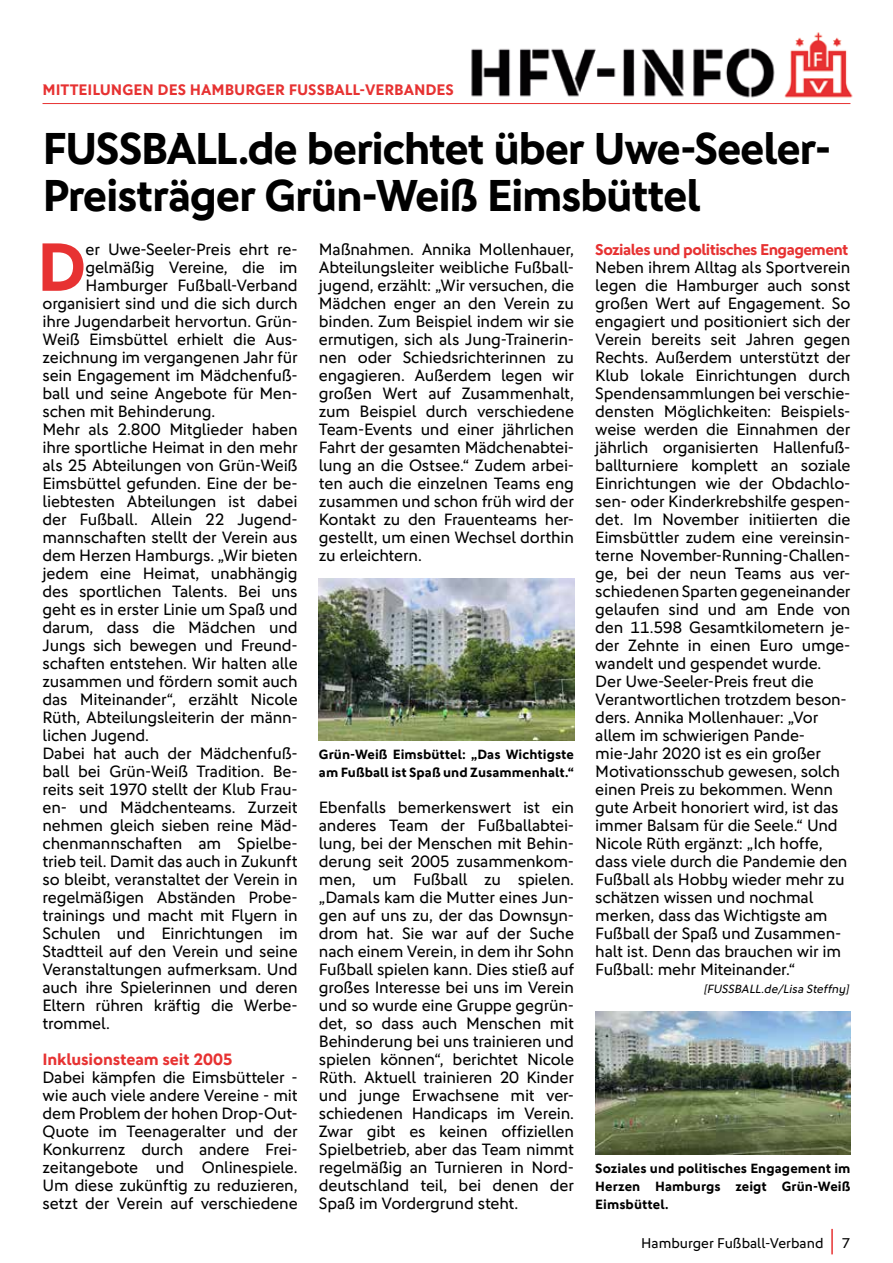
<style>
.page{position:relative;width:893px;height:1263px;background:#fff}
.page>*{position:absolute;margin:0;border:0;box-sizing:border-box;transform-origin:0 0}
.t1{font:700 68.7px "DFB Sans";color:#e73232}
.t2{font:700 45px/46.5px "DFB Sans";letter-spacing:-.035em;color:#000}
.t3{font:16.5px/18px "DFB Sans";letter-spacing:-.01em;color:#000;text-align:justify}
.t4{font:700 16.5px "DFB Sans";letter-spacing:-.01em;color:#e73232}
.t5{font:700 15.75px "DFB Sans";letter-spacing:-.035em;color:#e73232}
.t6{font:700 15.3px "DFB Sans";color:#e73232}
.t7{font:14.25px "DFB Sans";color:#000}
.t8{font:700 13.5px/18px "DFB Sans";letter-spacing:.005em;color:#000}
.t9{font:italic 12px "DFB Sans";color:#000}
</style>
<div class="page">
<hr style="left:831px;top:1229px;width:2px;height:25px;background:#e73232">
<hr style="left:43px;top:103px;width:807px;height:1px;background:#e73232">
<img style="left:471px;top:32px;width:382px;height:66px">
<img style="left:319px;top:579px;width:255px;height:161px">
<img style="left:595px;top:1011px;width:255px;height:144px">
<p class="t6" style="left:43px;top:80px;width:413px">MITTEILUNGEN DES HAMBURGER FUSSBALL-VERBANDES</p>
<h2 class="t2" style="left:43px;top:125px;width:790px">FUSSBALL.de berichtet über Uwe-Seeler-<br>Preisträger Grün-Weiß Eimsbüttel</h2>
<h1 class="t1" style="left:37px;top:226px;width:51px">D</h1>
<p class="t3" style="left:86px;top:240px;width:214px">er Uwe-Seeler-Preis ehrt re-</p>
<p class="t3" style="left:319px;top:240px;width:257px">Maßnahmen. Annika Mollenhauer, Abteilungsleiter weibliche Fußball&shy;jugend, erzählt: „Wir versuchen, die Mädchen enger an den Verein zu binden. Zum Beispiel indem wir sie ermutigen, sich als Jung-Trainerin&shy;nen oder Schiedsrichterinnen zu engagieren. Außerdem legen wir großen Wert auf Zusammenhalt, zum Beispiel durch verschiedene Team-Events und einer jährlichen Fahrt der gesamten Mädchenabtei&shy;lung an die Ostsee.“ Zudem arbei&shy;ten auch die einzelnen Teams eng zusammen und schon früh wird der Kontakt zu den Frauenteams her&shy;gestellt, um einen Wechsel dorthin zu erleichtern.</p>
<p class="t5" style="left:595px;top:240px;width:255px">Soziales und politisches Engagement</p>
<p class="t3" style="left:595px;top:258px;width:257px;text-align:left">Neben ihrem Alltag als Sportverein legen die Hamburger auch sonst großen Wert auf Engagement. So engagiert und positioniert sich der<br>Verein bereits seit Jahren gegen<br>Rechts. Außerdem unterstützt der<br>Klub lokale Einrichtungen durch<br>Spendensammlungen bei verschie&shy;densten Möglichkeiten: Beispiels&shy;weise werden die Einnahmen der jährlich organisierten Hallenfuß&shy;ballturniere komplett an soziale<br>Einrichtungen wie der Obdachlo&shy;sen- oder Kinderkrebshilfe gespen&shy;det. Im November initiierten die<br>Eimsbüttler zudem eine vereinsin&shy;terne November-Running-Challen&shy;ge, bei der neun Teams aus ver&shy;schiedenen Sparten gegeneinander gelaufen sind und am Ende von den 11.598 Gesamtkilometern je&shy;der Zehnte in einen Euro umge&shy;wandelt und gespendet wurde.<br>Der Uwe-Seeler-Preis freut die<br>Verantwortlichen trotzdem beson&shy;ders. Annika Mollenhauer: „Vor allem im schwierigen Pande&shy;mie-Jahr 2020 ist es ein großer<br>Motivationsschub gewesen, solch einen Preis zu bekommen. Wenn gute Arbeit honoriert wird, ist das immer Balsam für die Seele.“ Und<br>Nicole Rüth ergänzt: „Ich hoffe, dass viele durch die Pandemie den<br>Fußball als Hobby wieder mehr zu schätzen wissen und nochmal merken, dass das Wichtigste am<br>Fußball der Spaß und Zusammen&shy;halt ist. Denn das brauchen wir im<br>Fußball: mehr Miteinander.“</p>
<p class="t9" style="left:703px;top:982px;width:150px">[FUSSBALL.de/Lisa Steffny]</p>
<p class="t3" style="left:86px;top:258px;width:214px">gelmäßig Vereine, die im</p>
<p class="t3" style="left:86px;top:276px;width:214px">Hamburger Fußball-Verband</p>
<p class="t3" style="left:43px;top:294px;width:257px">organisiert sind und die sich durch</p>
<p class="t3" style="left:43px;top:312px;width:257px">ihre Jugendarbeit hervortun. Grün-</p>
<p class="t3" style="left:43px;top:330px;width:257px">Weiß Eimsbüttel erhielt die Aus-</p>
<p class="t3" style="left:43px;top:348px;width:257px">zeichnung im vergangenen Jahr für</p>
<p class="t3" style="left:43px;top:366px;width:257px">sein Engagement im Mädchenfuß-</p>
<p class="t3" style="left:43px;top:384px;width:257px">ball und seine Angebote für Men-</p>
<p class="t3" style="left:43px;top:402px;width:174px">schen mit Behinderung.</p>
<p class="t3" style="left:43px;top:420px;width:257px">Mehr als 2.800 Mitglieder haben</p>
<p class="t3" style="left:43px;top:438px;width:257px">ihre sportliche Heimat in den mehr</p>
<p class="t3" style="left:43px;top:456px;width:257px">als 25 Abteilungen von Grün-Weiß</p>
<p class="t3" style="left:43px;top:474px;width:257px">Eimsbüttel gefunden. Eine der be-</p>
<p class="t3" style="left:43px;top:492px;width:257px">liebtesten Abteilungen ist dabei</p>
<p class="t3" style="left:43px;top:510px;width:257px">der Fußball. Allein 22 Jugend-</p>
<p class="t3" style="left:43px;top:528px;width:257px">mannschaften stellt der Verein aus</p>
<p class="t3" style="left:43px;top:546px;width:257px">dem Herzen Hamburgs. „Wir bieten</p>
<p class="t3" style="left:43px;top:564px;width:257px">jedem eine Heimat, unabhängig</p>
<p class="t3" style="left:43px;top:582px;width:257px">des sportlichen Talents. Bei uns</p>
<p class="t3" style="left:43px;top:600px;width:257px">geht es in erster Linie um Spaß und</p>
<p class="t3" style="left:43px;top:618px;width:257px">darum, dass die Mädchen und</p>
<p class="t3" style="left:43px;top:636px;width:257px">Jungs sich bewegen und Freund-</p>
<p class="t3" style="left:43px;top:654px;width:257px">schaften entstehen. Wir halten alle</p>
<p class="t3" style="left:43px;top:672px;width:257px">zusammen und fördern somit auch</p>
<p class="t3" style="left:43px;top:690px;width:257px">das Miteinander“, erzählt Nicole</p>
<p class="t3" style="left:43px;top:708px;width:257px">Rüth, Abteilungsleiterin der männ-</p>
<p class="t3" style="left:43px;top:726px;width:108px">lichen Jugend.</p>
<p class="t3" style="left:43px;top:744px;width:257px">Dabei hat auch der Mädchenfuß-</p>
<p class="t3" style="left:43px;top:762px;width:257px">ball bei Grün-Weiß Tradition. Be-</p>
<p class="t3" style="left:43px;top:780px;width:257px">reits seit 1970 stellt der Klub Frau-</p>
<p class="t3" style="left:43px;top:798px;width:257px">en- und Mädchenteams. Zurzeit</p>
<p class="t3" style="left:43px;top:816px;width:257px">nehmen gleich sieben reine Mäd-</p>
<p class="t3" style="left:43px;top:834px;width:257px">chenmannschaften am Spielbe-</p>
<p class="t3" style="left:43px;top:852px;width:257px">trieb teil. Damit das auch in Zukunft</p>
<p class="t3" style="left:43px;top:870px;width:257px">so bleibt, veranstaltet der Verein in</p>
<p class="t3" style="left:43px;top:888px;width:257px">regelmäßigen Abständen Probe-</p>
<p class="t3" style="left:43px;top:906px;width:257px">trainings und macht mit Flyern in</p>
<p class="t3" style="left:43px;top:924px;width:257px">Schulen und Einrichtungen im</p>
<p class="t3" style="left:43px;top:942px;width:257px">Stadtteil auf den Verein und seine</p>
<p class="t3" style="left:43px;top:960px;width:257px">Veranstaltungen aufmerksam. Und</p>
<p class="t3" style="left:43px;top:978px;width:257px">auch ihre Spielerinnen und deren</p>
<p class="t3" style="left:43px;top:996px;width:257px">Eltern rühren kräftig die Werbe-</p>
<p class="t3" style="left:43px;top:1014px;width:69px">trommel.</p>
<p class="t4" style="left:43px;top:1049px;width:192px">Inklusionsteam seit 2005</p>
<p class="t3" style="left:43px;top:1068px;width:257px">Dabei kämpfen die Eimsbütteler - wie auch viele andere Vereine - mit dem Problem der hohen Drop-Out-Quote im Teenageralter und der Konkurrenz durch andere Frei&shy;zeitangebote und Onlinespiele.<br>Um diese zukünftig zu reduzieren, setzt der Verein auf verschiedene</p>
<p class="t8" style="left:319px;top:745px;width:257px">Grün-Weiß Eimsbüttel: „Das Wichtigste am Fußball ist Spaß und Zusammenhalt.“</p>
<p class="t3" style="left:319px;top:798px;width:257px">Ebenfalls bemerkenswert ist ein anderes Team der Fußballabtei&shy;lung, bei der Menschen mit Behin&shy;derung seit 2005 zusammenkom&shy;men, um Fußball zu spielen. „Damals kam die Mutter eines Jun&shy;gen auf uns zu, der das Downsyn&shy;drom hat. Sie war auf der Suche nach einem Verein, in dem ihr Sohn Fußball spielen kann. Dies stieß auf großes Interesse bei uns im Verein und so wurde eine Gruppe gegrün&shy;det, so dass auch Menschen mit Behinderung bei uns trainieren und spielen können“, berichtet Nicole Rüth. Aktuell trainieren 20 Kinder und junge Erwachsene mit ver&shy;schiedenen Handicaps im Verein.<br>Zwar gibt es keinen offiziellen Spielbetrieb, aber das Team nimmt regelmäßig an Turnieren in Nord&shy;deutschland teil, bei denen der Spaß im Vordergrund steht.</p>
<p class="t8" style="left:595px;top:1159px;width:257px;text-align:justify">Soziales und politisches Engagement im Herzen Hamburgs zeigt Grün-Weiß Eimsbüttel.</p>
<p class="t7" style="left:641px;top:1235px;width:184px">Hamburger Fußball-Verband</p>
<p class="t7" style="left:842px;top:1235px;width:10px">7</p>
</div>
